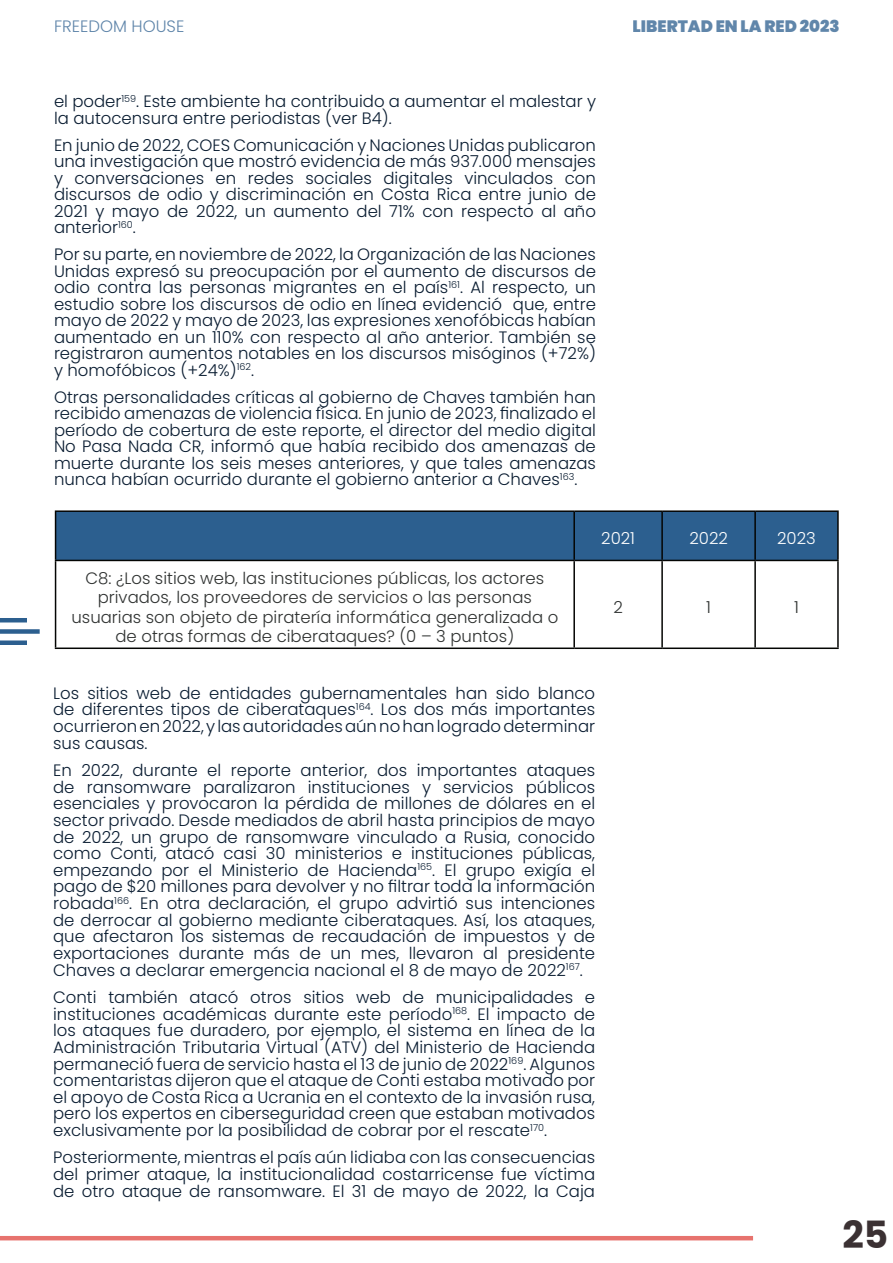
<style>
.page{position:relative;width:893px;height:1263px;background:#fff}
.page>*{position:absolute;margin:0;border:0;box-sizing:border-box;transform-origin:0 0}
.t1{font:700 37.5px "Poppins";color:#3b3133}
.t2{font:300 16.5px/16.6px "Poppins";color:#091c31;text-align:justify}
.t3{font:300 16.5px/19.5px "Poppins";color:#2f3231;text-align:center}
.t4{font:900 16.5px "Poppins";color:#6086aa}
.t5{font:300 16.5px "Poppins";color:#6086aa}
.t6{font:300 16.5px "Poppins";color:#fff}
</style>
<div class="page">
<hr style="left:0;top:1236px;width:753px;height:4px;background:#e7736e">
<div style="left:0;top:629px;width:40px;height:5px;background:#2c5f8f"></div>
<hr style="left:0;top:618px;width:27px;height:4px;background:#2c5f8f">
<div style="left:0;top:640px;width:27px;height:5px;background:#2c5f8f"></div>
<div style="left:56px;top:512px;width:781px;height:48px;background:#2c5f8f"></div>
<hr style="left:55px;top:510px;width:519px;height:2px;background:#040503">
<hr style="left:55px;top:512px;width:1px;height:48px;background:#040503">
<hr style="left:574px;top:510px;width:88px;height:2px;background:#040503">
<hr style="left:573px;top:512px;width:2px;height:48px;background:#040503">
<hr style="left:662px;top:510px;width:93px;height:2px;background:#040503">
<hr style="left:661px;top:512px;width:2px;height:48px;background:#040503">
<hr style="left:755px;top:510px;width:84px;height:2px;background:#040503">
<hr style="left:754px;top:512px;width:2px;height:48px;background:#040503">
<hr style="left:837px;top:512px;width:2px;height:48px;background:#040503">
<hr style="left:55px;top:560px;width:519px;height:1px;background:#040503">
<hr style="left:55px;top:561px;width:1px;height:86px;background:#040503">
<hr style="left:574px;top:560px;width:88px;height:1px;background:#040503">
<hr style="left:573px;top:561px;width:2px;height:86px;background:#040503">
<hr style="left:662px;top:560px;width:93px;height:1px;background:#040503">
<hr style="left:661px;top:561px;width:2px;height:86px;background:#040503">
<hr style="left:755px;top:560px;width:84px;height:1px;background:#040503">
<hr style="left:754px;top:561px;width:2px;height:86px;background:#040503">
<hr style="left:837px;top:561px;width:2px;height:86px;background:#040503">
<hr style="left:55px;top:647px;width:519px;height:2px;background:#040503">
<hr style="left:574px;top:647px;width:88px;height:2px;background:#040503">
<hr style="left:662px;top:647px;width:93px;height:2px;background:#040503">
<hr style="left:755px;top:647px;width:84px;height:2px;background:#040503">
<p class="t5" style="left:54px;top:17px;width:132px">FREEDOM HOUSE</p>
<p class="t4" style="left:633px;top:17px;width:208px">LIBERTAD EN LA RED 2023</p>
<p class="t2" style="left:54px;top:93px;width:543px">el poder<sup>159</sup>. Este ambiente ha contribuido a aumentar el malestar y la autocensura entre periodistas (ver B4).</p>
<p class="t2" style="left:54px;top:137px;width:543px">En junio de 2022, COES Comunicación y Naciones Unidas publicaron una investigación que mostró evidencia de más 937.000 mensajes y conversaciones en redes sociales digitales vinculados con discursos de odio y discriminación en Costa Rica entre junio de 2021 y mayo de 2022, un aumento del 71% con respecto al año anterior<sup>160</sup>.</p>
<p class="t2" style="left:54px;top:246px;width:543px">Por su parte, en noviembre de 2022, la Organización de las Naciones Unidas expresó su preocupación por el aumento de discursos de odio contra las personas migrantes en el país<sup>161</sup>. Al respecto, un estudio sobre los discursos de odio en línea evidenció que, entre mayo de 2022 y mayo de 2023, las expresiones xenofóbicas habían aumentado en un 110% con respecto al año anterior. También se registraron aumentos notables en los discursos misóginos (+72%) y homofóbicos (+24%)<sup>162</sup>.</p>
<p class="t2" style="left:54px;top:389px;width:543px">Otras personalidades críticas al gobierno de Chaves también han recibido amenazas de violencia física. En junio de 2023, finalizado el período de cobertura de este reporte, el director del medio digital No Pasa Nada CR, informó que había recibido dos amenazas de muerte durante los seis meses anteriores, y que tales amenazas nunca habían ocurrido durante el gobierno anterior a Chaves<sup>163</sup>.</p>
<p class="t3" style="left:71px;top:568px;width:488px">C8: ¿Los sitios web, las instituciones públicas, los actores privados, los proveedores de servicios o las personas usuarias son objeto de piratería informática generalizada o de otras formas de ciberataques? (0 – 3 puntos)</p>
<p class="t6" style="left:601px;top:529px;width:35px">2021</p>
<p class="t6" style="left:689px;top:529px;width:40px">2022</p>
<p class="t6" style="left:777px;top:529px;width:40px">2023</p>
<p class="t3" style="left:613px;top:598px;width:11px">2</p>
<p class="t3" style="left:706px;top:598px;width:6px">1</p>
<p class="t3" style="left:794px;top:598px;width:6px">1</p>
<p class="t2" style="left:53px;top:685px;width:543px">Los sitios web de entidades gubernamentales han sido blanco de diferentes tipos de ciberataques<sup>164</sup>. Los dos más importantes ocurrieron en 2022, y las autoridades aún no han logrado determinar sus causas.</p>
<p class="t2" style="left:53px;top:762px;width:543px">En 2022, durante el reporte anterior, dos importantes ataques de ransomware paralizaron instituciones y servicios públicos esenciales y provocaron la pérdida de millones de dólares en el sector privado. Desde mediados de abril hasta principios de mayo de 2022, un grupo de ransomware vinculado a Rusia, conocido como Conti, atacó casi 30 ministerios e instituciones públicas, empezando por el Ministerio de Hacienda<sup>165</sup>. El grupo exigía el pago de $20 millones para devolver y no filtrar toda la información robada<sup>166</sup>. En otra declaración, el grupo advirtió sus intenciones de derrocar al gobierno mediante ciberataques. Así, los ataques, que afectaron los sistemas de recaudación de impuestos y de exportaciones durante más de un mes, llevaron al presidente Chaves a declarar emergencia nacional el 8 de mayo de 2022<sup>167</sup>.</p>
<p class="t2" style="left:53px;top:989px;width:543px">Conti también atacó otros sitios web de municipalidades e instituciones académicas durante este período<sup>168</sup>. El impacto de los ataques fue duradero, por ejemplo, el sistema en línea de la Administración Tributaria Virtual (ATV) del Ministerio de Hacienda permaneció fuera de servicio hasta el 13 de junio de 2022<sup>169</sup>. Algunos comentaristas dijeron que el ataque de Conti estaba motivado por el apoyo de Costa Rica a Ucrania en el contexto de la invasión rusa, pero los expertos en ciberseguridad creen que estaban motivados exclusivamente por la posibilidad de cobrar por el rescate<sup>170</sup>.</p>
<p class="t2" style="left:53px;top:1149px;width:543px">Posteriormente, mientras el país aún lidiaba con las consecuencias del primer ataque, la institucionalidad costarricense fue víctima de otro ataque de ransomware. El 31 de mayo de 2022, la Caja</p>
<h1 class="t1" style="left:842px;top:1213px;width:47px">25</h1>
</div>
